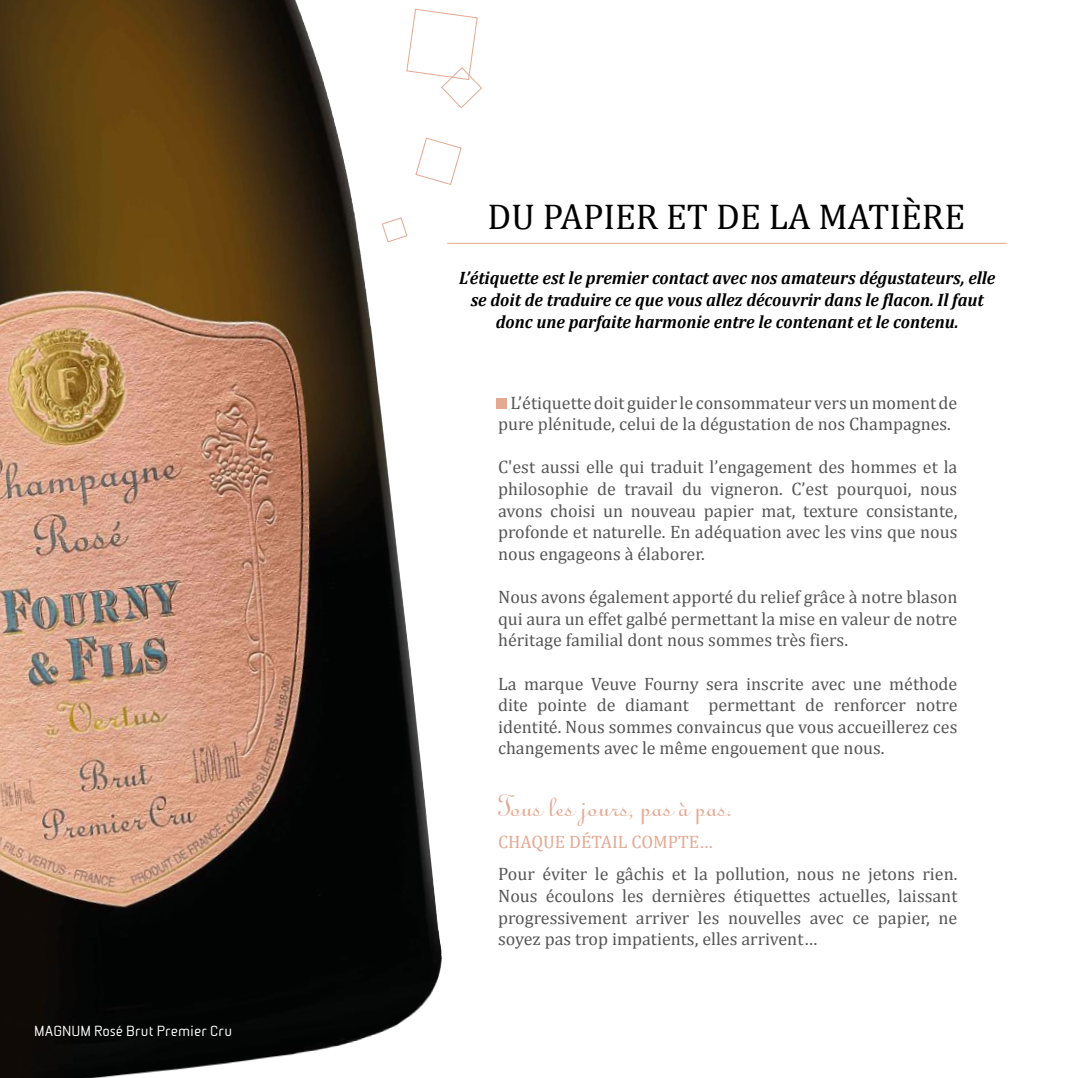
<style>
.page{position:relative;width:1078px;height:1078px;background:#fff}
.page>*{position:absolute;margin:0;border:0;box-sizing:border-box;transform-origin:0 0}
.t1{font:36px "Cambria";color:#000}
.t2{font:34px "Linoscript Std";color:#e4a992}
.t3{font:18px/21.6px "Cambria";color:#575656;text-align:justify}
.t4{font:italic 700 18px/22px "Cambria";color:#000;text-align:center;scale:.95 1}
.t5{font:18px "Cambria";color:#e4a992}
.t6{font:14px "Beta Sans";color:#fff}
</style>
<div class="page">
<svg style="left:415px;top:9px;width:67px;height:99px"></svg>
<svg style="left:415px;top:137px;width:46px;height:48px"></svg>
<img style="left:0;top:0;width:415px;height:1077px">
<div style="left:496px;top:397px;width:11px;height:11px;background:#e4a992"></div>
<hr style="left:447px;top:243px;width:560px;height:1px;background:#e4a992">
<p class="t6" style="left:34px;top:1022px;width:199px">MAGNUM Rosé Brut Premier Cru</p>
<h1 class="t1" style="left:487px;top:195px;width:479px">DU PAPIER ET DE LA MATIÈRE</h1>
<p class="t4" style="left:459px;top:266px;width:566px">L’étiquette est le premier contact avec nos amateurs dégustateurs, elle se doit de traduire ce que vous allez découvrir dans le flacon. Il faut donc une parfaite harmonie entre le contenant et le contenu.</p>
<p class="t3" style="left:498px;top:391px;width:460px;text-indent:12px">L’étiquette doit guider le consommateur vers un moment de pure plénitude, celui de la dégustation de nos Champagnes.</p>
<p class="t3" style="left:498px;top:456px;width:460px">C'est aussi elle qui traduit l’engagement des hommes et la philosophie de travail du vigneron. C’est pourquoi, nous avons choisi un nouveau papier mat, texture consistante, profonde et naturelle. En adéquation avec les vins que nous nous engageons à élaborer.</p>
<p class="t3" style="left:498px;top:586px;width:461px">Nous avons également apporté du relief grâce à notre blason qui aura un effet galbé permettant la mise en valeur de notre héritage familial dont nous sommes très fiers.</p>
<p class="t3" style="left:498px;top:672px;width:461px">La marque Veuve Fourny sera inscrite avec une méthode dite pointe de diamant permettant de renforcer notre identité. Nous sommes convaincus que vous accueillerez ces changements avec le même engouement que nous.</p>
<h2 class="t2" style="left:498px;top:788px;width:236px">Tous les jours, pas à pas.</h2>
<p class="t5" style="left:498px;top:831px;width:216px">CHAQUE DÉTAIL COMPTE…</p>
<p class="t3" style="left:498px;top:863px;width:460px">Pour éviter le gâchis et la pollution, nous ne jetons rien.<br>Nous écoulons les dernières étiquettes actuelles, laissant progressivement arriver les nouvelles avec ce papier, ne soyez pas trop impatients, elles arrivent…</p>
</div>
